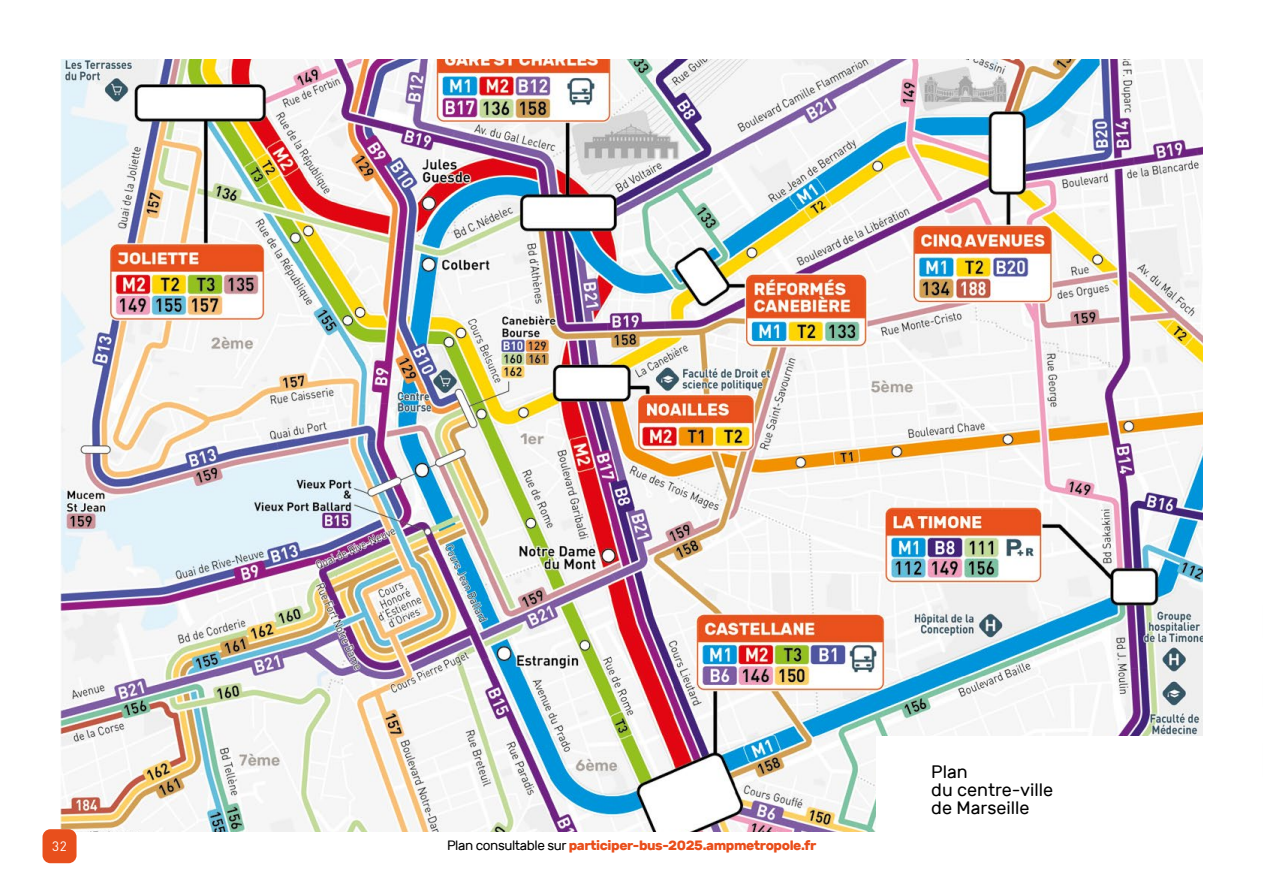
<style>
.page{position:relative;width:1263px;height:893px;background:#fff}
.page>*{position:absolute;margin:0;border:0;box-sizing:border-box;transform-origin:0 0}
.t1{font:18px/18px "Rubik";color:#000}
.t2{font:700 13.5px "Rubik";letter-spacing:-.03em;color:#e94e1b}
.t3{font:13.5px "DIN Pro";color:#fff}
.s1{font-weight:400;color:#000}
</style>
<div class="page">
<img style="left:60px;top:59px;width:1143px;height:773px">
<div style="left:876px;top:737px;width:387px;height:155px;background:#fff"></div>
<div style="left:43px;top:829px;width:34px;height:34px;background:#e84f1c;border-radius:8px"></div>
<p class="t3" style="left:52px;top:836px;width:16px">32</p>
<p class="t2" style="left:447px;top:838px;width:371px"><span class="s1">Plan consultable sur</span> participer-bus-2025.ampmetropole.fr</p>
<h1 class="t1" style="left:931px;top:763px;width:123px">Plan<br>du centre-ville de Marseille</h1>
</div>
